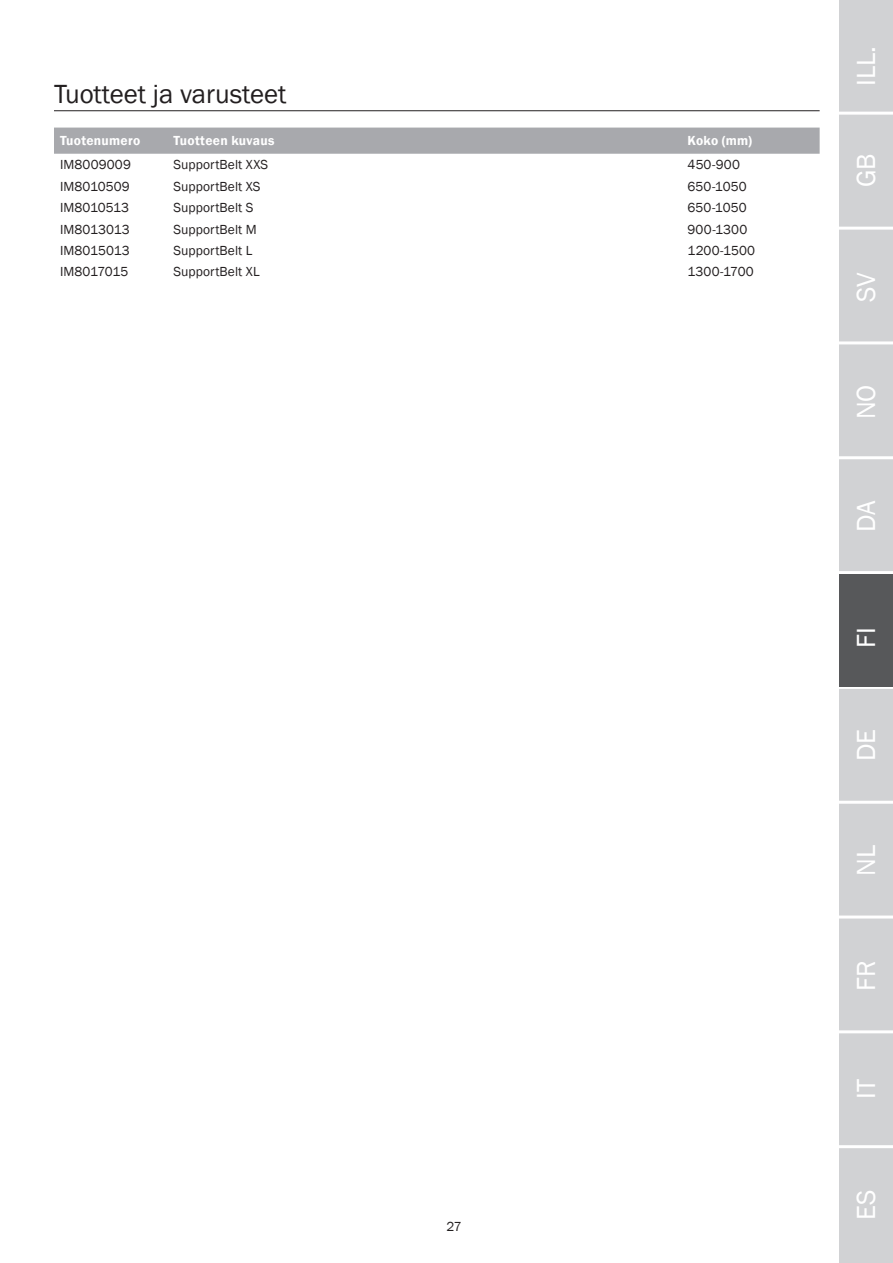
<style>
.page{position:relative;width:893px;height:1263px;background:#fff}
.page>*{position:absolute;margin:0;border:0;box-sizing:border-box;transform-origin:0 0}
.t1{font:27px "Franklin Gothic";color:#fff}
.Header_-_Overskrif{font:27px "Franklin Gothic";color:#231f20}
.Skema_overskrifter_o{font:13.5px "Franklin Gothic";letter-spacing:.005em;color:#231f20}
.Skema_overskrifter_o-2{font:600 13.5px "Franklin Gothic";letter-spacing:.02em;color:#fff}
</style>
<div class="page">
<div style="left:839px;top:0;width:54px;height:1263px;background:#d1d2d4"></div>
<hr style="left:839px;top:112px;width:54px;height:3px;background:#fff">
<hr style="left:839px;top:227px;width:54px;height:3px;background:#fff">
<hr style="left:839px;top:341px;width:54px;height:3px;background:#fff">
<hr style="left:839px;top:456px;width:54px;height:3px;background:#fff">
<hr style="left:839px;top:571px;width:54px;height:3px;background:#fff">
<hr style="left:839px;top:686px;width:54px;height:3px;background:#fff">
<hr style="left:839px;top:801px;width:54px;height:3px;background:#fff">
<hr style="left:839px;top:915px;width:54px;height:3px;background:#fff">
<hr style="left:839px;top:1030px;width:54px;height:3px;background:#fff">
<hr style="left:839px;top:1145px;width:54px;height:3px;background:#fff">
<hr style="left:54px;top:110px;width:766px;height:1px;background:#231f20">
<div style="left:839px;top:574px;width:54px;height:112px;background:#57585a"></div>
<div style="left:54px;top:128px;width:766px;height:26px;background:#a8a9ad"></div>
<p class="Header_-_Overskrif" style="left:54px;top:78px;width:234px">Tuotteet ja varusteet</p>
<p class="Skema_overskrifter_o-2" style="left:60px;top:133px;width:82px">Tuotenumero</p>
<p class="Skema_overskrifter_o-2" style="left:174px;top:133px;width:102px">Tuotteen kuvaus</p>
<p class="Skema_overskrifter_o-2" style="left:687px;top:133px;width:66px">Koko (mm)</p>
<p class="Skema_overskrifter_o" style="left:60px;top:156px;width:72px">IM8009009</p>
<p class="Skema_overskrifter_o" style="left:174px;top:156px;width:96px">SupportBelt XXS</p>
<p class="Skema_overskrifter_o" style="left:687px;top:156px;width:54px">450-900</p>
<p class="Skema_overskrifter_o" style="left:60px;top:178px;width:71px">IM8010509</p>
<p class="Skema_overskrifter_o" style="left:174px;top:178px;width:89px">SupportBelt XS</p>
<p class="Skema_overskrifter_o" style="left:687px;top:178px;width:61px">650-1050</p>
<p class="Skema_overskrifter_o" style="left:60px;top:199px;width:71px">IM8010513</p>
<p class="Skema_overskrifter_o" style="left:174px;top:199px;width:81px">SupportBelt S</p>
<p class="Skema_overskrifter_o" style="left:687px;top:199px;width:61px">650-1050</p>
<p class="Skema_overskrifter_o" style="left:60px;top:221px;width:71px">IM8013013</p>
<p class="Skema_overskrifter_o" style="left:174px;top:221px;width:85px">SupportBelt M</p>
<p class="Skema_overskrifter_o" style="left:687px;top:221px;width:61px">900-1300</p>
<p class="Skema_overskrifter_o" style="left:60px;top:242px;width:71px">IM8015013</p>
<p class="Skema_overskrifter_o" style="left:174px;top:242px;width:80px">SupportBelt L</p>
<p class="Skema_overskrifter_o" style="left:687px;top:242px;width:69px">1200-1500</p>
<p class="Skema_overskrifter_o" style="left:60px;top:264px;width:70px">IM8017015</p>
<p class="Skema_overskrifter_o" style="left:174px;top:264px;width:88px">SupportBelt XL</p>
<p class="Skema_overskrifter_o" style="left:687px;top:264px;width:68px">1300-1700</p>
<p class="Skema_overskrifter_o" style="left:446px;top:1218px;width:17px">27</p>
<h1 class="t1" style="left:849px;top:86px;width:41px;rotate:-90deg">ILL.</h1>
<h1 class="t1" style="left:849px;top:187px;width:35px;rotate:-90deg">GB</h1>
<h1 class="t1" style="left:849px;top:302px;width:31px;rotate:-90deg">SV</h1>
<h1 class="t1" style="left:849px;top:419px;width:36px;rotate:-90deg">NO</h1>
<h1 class="t1" style="left:849px;top:532px;width:33px;rotate:-90deg">DA</h1>
<h1 class="t1" style="left:849px;top:648px;width:22px;rotate:-90deg">FI</h1>
<h1 class="t1" style="left:849px;top:761px;width:34px;rotate:-90deg">DE</h1>
<h1 class="t1" style="left:849px;top:876px;width:32px;rotate:-90deg">NL</h1>
<h1 class="t1" style="left:849px;top:991px;width:32px;rotate:-90deg">FR</h1>
<h1 class="t1" style="left:849px;top:1099px;width:21px;rotate:-90deg">IT</h1>
<h1 class="t1" style="left:849px;top:1220px;width:32px;rotate:-90deg">ES</h1>
</div>
